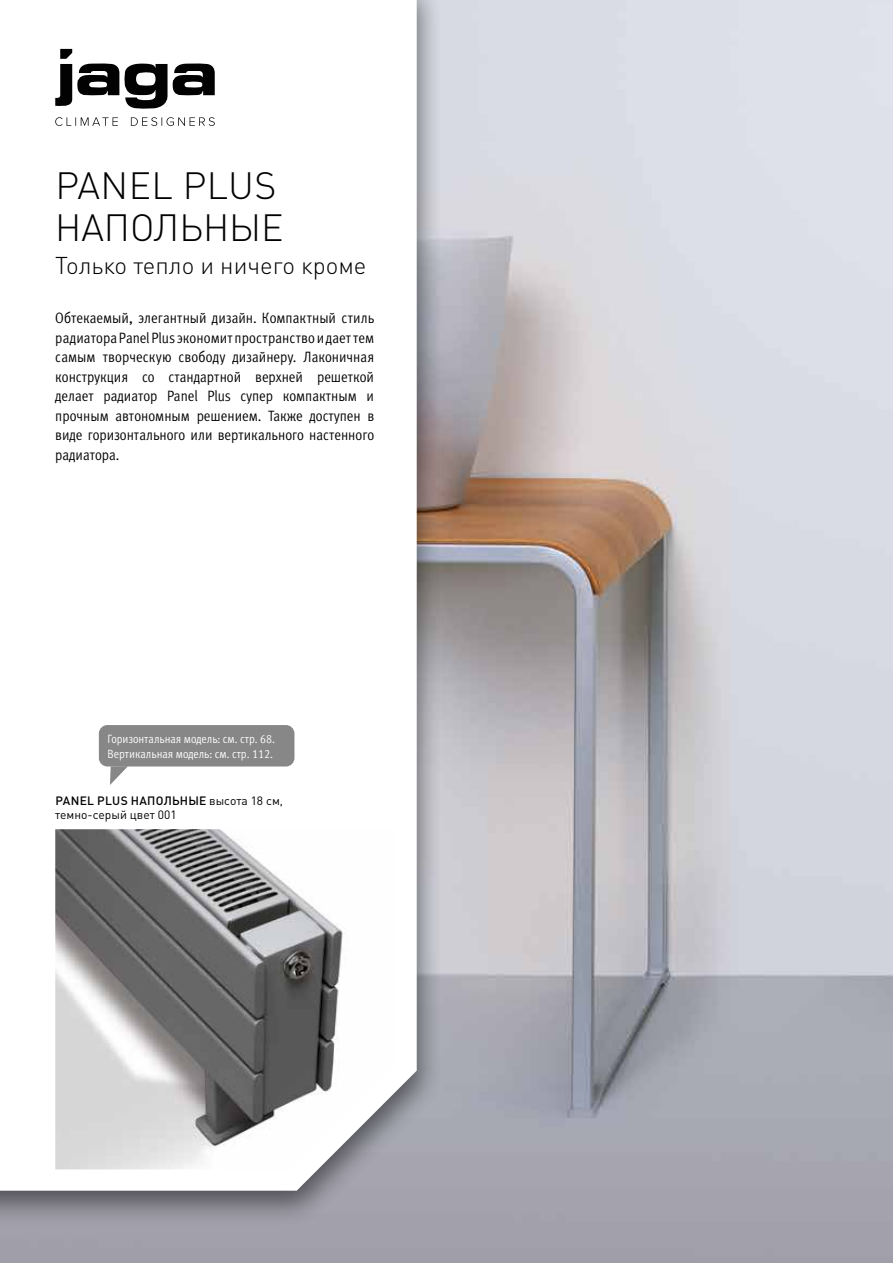
<style>
.page{position:relative;width:893px;height:1263px;background:#fff}
.page>*{position:absolute;margin:0;border:0;box-sizing:border-box;transform-origin:0 0}
.t1{font:300 37.5px/42px "DIN Pro";color:#000}
.t2{font:300 24px "DIN Pro";color:#000}
.t3{font:15px/19.5px "Meta Pro Cond Norm";color:#000;text-align:justify}
.t4{font:12px/15px "Meta Pro Cond Norm";color:#fff}
.t5{font:12px/14.4px "DIN Pro";color:#000}
.s1{font-weight:500}
</style>
<div class="page">
<img style="left:0;top:0;width:893px;height:1263px">
<div style="left:0;top:0;width:443px;height:1227px;background:#000;opacity:.5"></div>
<svg style="left:0;top:0;width:417px;height:1191px"></svg>
<img style="left:55px;top:829px;width:340px;height:340px">
<svg style="left:55px;top:49px;width:160px;height:77px"></svg>
<div style="left:99px;top:725px;width:195px;height:41px;background:#868786;border-radius:9px"></div>
<svg style="left:110px;top:766px;width:18px;height:19px"></svg>
<h1 class="t1" style="left:55px;top:163px;width:230px">PANEL PLUS<br>НАПОЛЬНЫЕ</h1>
<h2 class="t2" style="left:55px;top:249px;width:313px">Только тепло и ничего кроме</h2>
<p class="t3" style="left:55px;top:307px;width:320px">Обтекаемый, элегантный дизайн. Компактный стиль радиатора Panel Plus экономит пространство и дает тем самым творческую свободу дизайнеру. Лаконичная конструкция со стандартной верхней решеткой делает радиатор Panel Plus супер компактным и прочным автономным решением. Также доступен в виде горизонтального или вертикального настенного радиатора.</p>
<p class="t4" style="left:107px;top:730px;width:169px">Горизонтальная модель : см. стр. 68.<br>Вертикальная модель : см. стр. 112.</p>
<p class="t5" style="left:55px;top:792px;width:229px"><span class="s1">PANEL PLUS НАПОЛЬНЫЕ</span> высота 18 см , темно-серый цвет 001</p>
</div>
